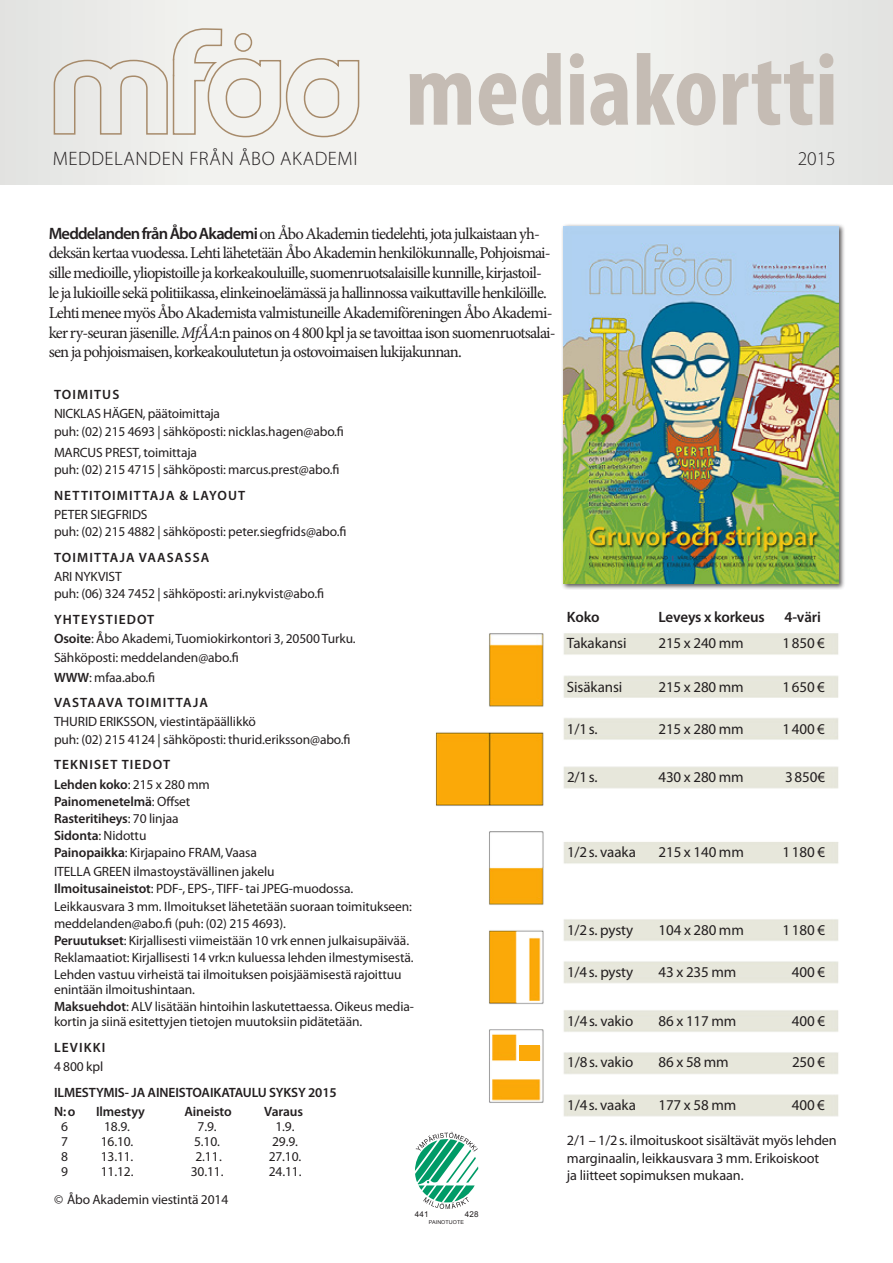
<style>
.page{position:relative;width:893px;height:1263px;background:#fff}
.page>*{position:absolute;margin:0;border:0;box-sizing:border-box;transform-origin:0 0}
.t1{font:700 condensed 103.5px "Myriad Pro";color:#c5bcb4}
.t2{font:300 19.5px "Myriad Pro";letter-spacing:.03em;color:#231f20}
.t3{font:16.5px/19.8px "Minion Pro";letter-spacing:-.05em;color:#231f20}
.t4{font:15px "Myriad Pro";letter-spacing:-.01em;color:#231f20}
.t5{font:600 15px "Myriad Pro";letter-spacing:-.01em;color:#231f20}
.t6{font:14.25px/17.1px "Myriad Pro";letter-spacing:-.01em;color:#231f20}
.t7{font:13.5px/17.1px "Myriad Pro";letter-spacing:-.01em;color:#231f20}
.t8{font:600 13.5px/17.1px "Myriad Pro";color:#231f20}
.t9{font:600 13.5px/19.2px "Myriad Pro";letter-spacing:.08em;color:#231f20}
.t10{font:8.1px "Arial";letter-spacing:.015em;color:#231f20}
.t11{font:5.4px "Arial";letter-spacing:.015em;color:#231f20}
.s1{font-family:"Myriad Pro";font-weight:600}
.s2{font-style:italic}
.s3{font-weight:600}
.s4{font-weight:400}
</style>
<div class="page">
<div style="left:561px;top:224px;width:284px;height:366px;background:#231f20;opacity:.75"></div>
<img style="left:564px;top:226px;width:275px;height:358px">
<svg style="left:415px;top:1132px;width:63px;height:77px"></svg>
<img style="left:435px;top:633px;width:404px;height:499px">
<div style="left:0;top:0;width:386px;height:184px;background:linear-gradient(to right,#e5e6e4,#f6f6f3)"></div>
<div style="left:386px;top:0;width:507px;height:184px;background:linear-gradient(to right,#f6f6f3,#e6e6e4)"></div>
<svg style="left:53px;top:28px;width:307px;height:110px"></svg>
<div style="left:526px;top:1032px;width:15px;height:13px;background:#fff"></div>
<div style="left:519px;top:1045px;width:21px;height:15px;background:#fba909"></div>
<h1 class="t1" style="left:405px;top:26px;width:434px">mediakortti</h1>
<h2 class="t2" style="left:53px;top:148px;width:306px">MEDDELANDEN FRÅN ÅBO AKADEMI</h2>
<h2 class="t2" style="left:798px;top:148px;width:40px">2015</h2>
<p class="t3" style="left:49px;top:223px;width:509px"><span class="s1">Meddelanden från Åbo Akademi</span>on Åbo Akademin tiedelehti, jota julkaistaan yh&shy;deksän kertaa vuodessa. Lehti lähetetään Åbo Akademin henkilökunnalle, Pohjoismai&shy;sille medioille, yliopistoille ja korkeakouluille, suomenruotsalaisille kunnille, kirjastoil&shy;le ja lukioille sekä politiikassa, elinkeinoelämässä ja hallinnossa vaikuttaville henkilöille.<br>Lehti menee myös Åbo Akademista valmistuneille Akademiföreningen Åbo Akademi&shy;ker ry-seuran jäsenille. <span class="s2">MfÅA</span>:n painos on 4 800 kpl ja se tavoittaa ison suomenruotsalai&shy;sen ja pohjoismaisen, korkeakoulutetun ja ostovoimaisen lukijakunnan.</p>
<p class="t9" style="left:54px;top:385px;width:67px">TOIMITUS</p>
<p class="t7" style="left:54px;top:405px;width:292px">NICKLAS HÄGEN, päätoimittaja<br>puh: (02) 215 4693 | sähköposti: nicklas.hagen@abo.fi</p>
<p class="t7" style="left:54px;top:444px;width:287px">MARCUS PREST, toimittaja<br>puh: (02) 215 4715 | sähköposti: marcus.prest@abo.fi</p>
<p class="t9" style="left:54px;top:485px;width:193px">NETTITOIMITTAJA &amp; LAYOUT</p>
<p class="t7" style="left:54px;top:506px;width:294px">PETER SIEGFRIDS<br>puh: (02) 215 4882 | sähköposti: peter.siegfrids@abo.fi</p>
<p class="t9" style="left:54px;top:547px;width:157px">TOIMITTAJA VAASASSA</p>
<p class="t7" style="left:54px;top:568px;width:272px">ARI NYKVIST<br>puh: (06) 324 7452 | sähköposti: ari.nykvist@abo.fi</p>
<p class="t7" style="left:54px;top:609px;width:303px;line-height:19.2px"><span class="s3">YHTEYSTIEDOT<br>Osoite</span>: Åbo Akademi, Tuomiokirkontori 3, 20500 Turku.<br>Sähköposti: meddelanden@abo.fi<br><span class="s3">WWW</span>: mfaa.abo.fi</p>
<p class="t9" style="left:54px;top:693px;width:156px">VASTAAVA TOIMITTAJA</p>
<p class="t7" style="left:54px;top:713px;width:298px">THURID ERIKSSON, viestintäpäällikkö<br>puh: (02) 215 4124 | sähköposti: thurid.eriksson@abo.fi</p>
<p class="t9" style="left:54px;top:755px;width:157px">TEKNISET TIEDOT<br>Lehden koko<span class="s4">: 215 x 280 mm</span></p>
<p class="t8" style="left:54px;top:792px;width:205px">Painomenetelmä<span class="s4">: Offset<br></span>Rasteritiheys<span class="s4">: 70 linjaa<br></span>Sidonta<span class="s4">: Nidottu<br></span>Painopaikka<span class="s4">: Kirjapaino FRAM, Vaasa</span></p>
<p class="t7" style="left:54px;top:863px;width:361px">ITELLA GREEN ilmastoystävällinen jakelu<br><span class="s3">Ilmoitusaineistot</span>: PDF-, EPS-, TIFF- tai JPEG-muodossa.<br>Leikkausvara 3 mm. Ilmoitukset lähetetään suoraan toimitukseen: meddelanden@abo.fi (puh: (02) 215 4693).<br><span class="s3">Peruutukset</span>: Kirjallisesti viimeistään 10 vrk ennen julkaisupäivää.<br>Reklamaatiot: Kirjallisesti 14 vrk:n kuluessa lehden ilmestymisestä.<br>Lehden vastuu virheistä tai ilmoituksen poisjäämisestä rajoittuu</p>
<p class="t7" style="left:54px;top:981px;width:361px">enintään ilmoitushintaan.<br><span class="s3">Maksuehdot</span>: ALV lisätään hintoihin laskutettaessa. Oikeus media-</p>
<p class="t7" style="left:54px;top:1013px;width:310px">kortin ja siinä esitettyjen tietojen muutoksiin pidätetään.</p>
<p class="t9" style="left:54px;top:1037px;width:53px">LEVIKKI</p>
<p class="t7" style="left:54px;top:1058px;width:51px">4 800 kpl</p>
<p class="t8" style="left:54px;top:1082px;width:284px;line-height:19.2px">ILMESTYMIS- JA AINEISTOAIKATAULU SYKSY 2015<br>N:o</p>
<p class="t8" style="left:96px;top:1102px;width:50px">Ilmestyy</p>
<p class="t8" style="left:185px;top:1102px;width:49px">Aineisto</p>
<p class="t8" style="left:264px;top:1102px;width:40px">Varaus</p>
<p class="t7" style="left:61px;top:1118px;width:8px">6</p>
<p class="t7" style="left:104px;top:1118px;width:27px">18.9.</p>
<p class="t7" style="left:198px;top:1118px;width:21px">7.9.</p>
<p class="t7" style="left:275px;top:1118px;width:21px">1.9.</p>
<p class="t7" style="left:61px;top:1133px;width:8px">7</p>
<p class="t7" style="left:101px;top:1133px;width:34px">16.10.</p>
<p class="t7" style="left:194px;top:1133px;width:27px">5.10.</p>
<p class="t7" style="left:272px;top:1133px;width:27px">29.9.</p>
<p class="t7" style="left:61px;top:1148px;width:8px">8</p>
<p class="t7" style="left:101px;top:1148px;width:34px">13.11.</p>
<p class="t7" style="left:195px;top:1148px;width:28px">2.11.</p>
<p class="t7" style="left:269px;top:1148px;width:34px">27.10.</p>
<p class="t7" style="left:61px;top:1163px;width:8px">9</p>
<p class="t7" style="left:101px;top:1163px;width:34px">11.12.</p>
<p class="t7" style="left:191px;top:1163px;width:34px">30.11.</p>
<p class="t7" style="left:269px;top:1163px;width:34px">24.11.</p>
<p class="t7" style="left:54px;top:1190px;width:176px">© Åbo Akademin viestintä 2014</p>
<p class="t10" style="left:415px;top:1208px;width:15px">441</p>
<p class="t10" style="left:465px;top:1209px;width:15px">428</p>
<p class="t11" style="left:429px;top:1219px;width:36px">PAINOTUOTE</p>
<p class="t5" style="left:567px;top:608px;width:34px">Koko</p>
<p class="t5" style="left:658px;top:608px;width:108px">Leveys x korkeus</p>
<p class="t5" style="left:784px;top:608px;width:38px">4-väri</p>
<p class="t4" style="left:567px;top:634px;width:61px">Takakansi</p>
<p class="t4" style="left:658px;top:634px;width:87px">215 x 240 mm</p>
<p class="t4" style="left:782px;top:634px;width:44px">1850 €</p>
<p class="t4" style="left:567px;top:678px;width:57px">Sisäkansi</p>
<p class="t4" style="left:658px;top:678px;width:87px">215 x 280 mm</p>
<p class="t4" style="left:782px;top:678px;width:44px">1650 €</p>
<p class="t4" style="left:567px;top:720px;width:32px">1/1s.</p>
<p class="t4" style="left:658px;top:720px;width:87px">215 x 280 mm</p>
<p class="t4" style="left:782px;top:720px;width:44px">1400 €</p>
<p class="t4" style="left:567px;top:768px;width:32px">2/1s.</p>
<p class="t4" style="left:658px;top:768px;width:87px">430 x 280 mm</p>
<p class="t4" style="left:785px;top:768px;width:41px">3850€</p>
<p class="t4" style="left:567px;top:843px;width:70px">1/2s. vaaka</p>
<p class="t4" style="left:658px;top:843px;width:87px">215 x 140 mm</p>
<p class="t4" style="left:783px;top:843px;width:44px">1180 €</p>
<p class="t4" style="left:567px;top:921px;width:68px">1/2s. pysty</p>
<p class="t4" style="left:659px;top:921px;width:87px">104 x 280 mm</p>
<p class="t4" style="left:783px;top:921px;width:44px">1180 €</p>
<p class="t4" style="left:567px;top:963px;width:68px">1/4s. pysty</p>
<p class="t4" style="left:659px;top:963px;width:79px">43 x 235 mm</p>
<p class="t4" style="left:792px;top:963px;width:35px">400 €</p>
<p class="t4" style="left:567px;top:1011px;width:68px">1/4s. vakio</p>
<p class="t4" style="left:659px;top:1011px;width:79px">86 x 117 mm</p>
<p class="t4" style="left:792px;top:1011px;width:35px">400 €</p>
<p class="t4" style="left:567px;top:1053px;width:68px">1/8s. vakio</p>
<p class="t4" style="left:659px;top:1053px;width:72px">86 x 58 mm</p>
<p class="t4" style="left:792px;top:1053px;width:35px">250 €</p>
<p class="t4" style="left:567px;top:1096px;width:70px">1/4s. vaaka</p>
<p class="t4" style="left:658px;top:1096px;width:79px">177 x 58 mm</p>
<p class="t4" style="left:792px;top:1096px;width:35px">400 €</p>
<p class="t6" style="left:567px;top:1132px;width:271px">2/1 – 1/2s. ilmoituskoot sisältävät myös lehden marginaalin, leikkausvara 3 mm. Erikoiskoot<br>ja liitteet sopimuksen mukaan.</p>
</div>
